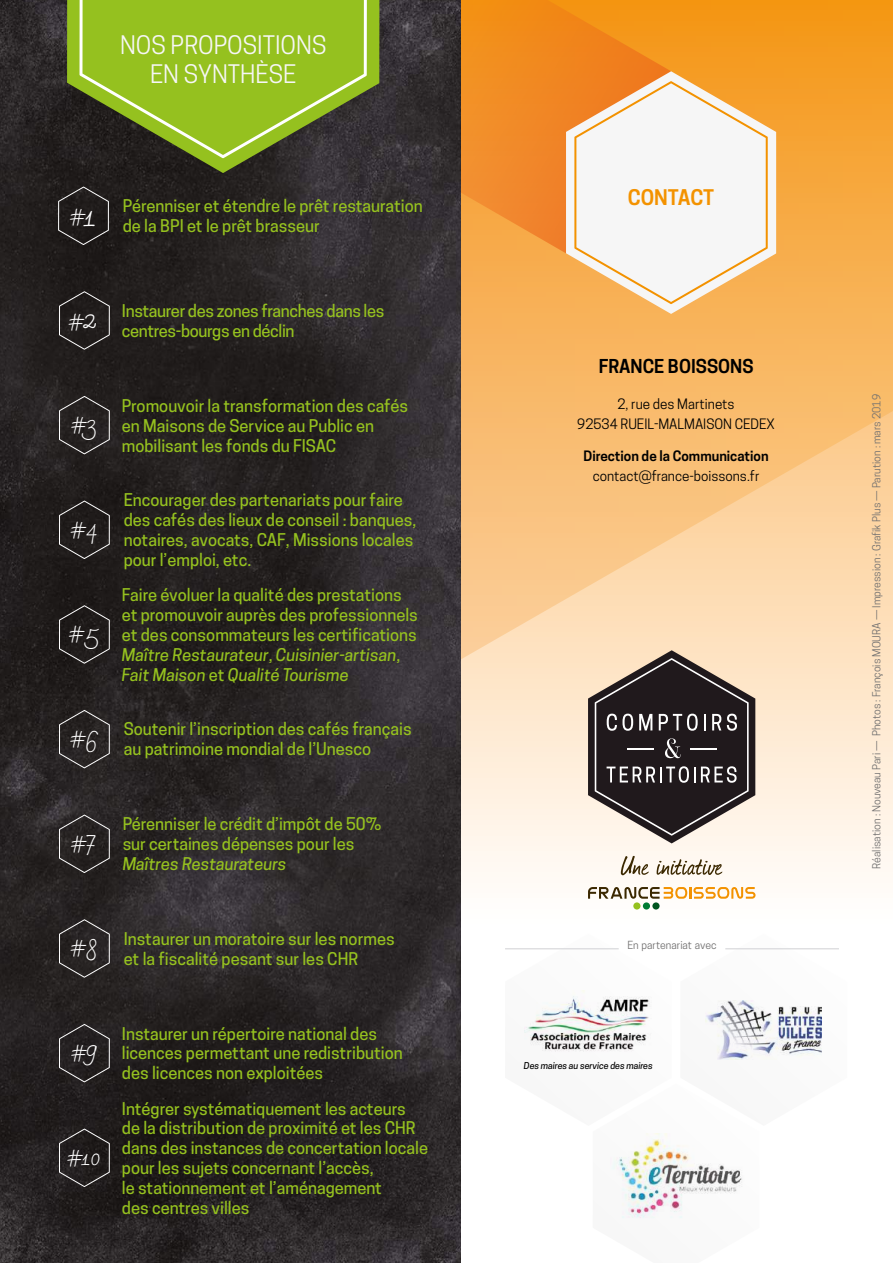
<style>
.page{position:relative;width:893px;height:1263px;background:#fff}
.page>*{position:absolute;margin:0;border:0;box-sizing:border-box;transform-origin:0 0}
.t1{font:24px/28.8px "Cooper Hewitt";color:#f6f6f6;text-align:center}
.t2{font:21.9px "Bad Script";color:#fff}
.t3{font:600 20.25px "Cooper Hewitt";letter-spacing:-.005em;color:#f39200}
.t4{font:600 18px "Cooper Hewitt";color:#000}
.t5{font:500 16.5px/19.8px "Cooper Hewitt";color:#95c11f}
.t6{font:500 16.5px/19.8px "Cooper Hewitt";letter-spacing:-.02em;color:#95c11f}
.t7{font:italic 500 16.5px "Cooper Hewitt";color:#95c11f}
.t8{font:13.5px/19.5px "Cooper Hewitt";color:#000;text-align:center}
.t9{font:600 13.5px "Cooper Hewitt";color:#000}
.t10{font:10.5px "Cooper Hewitt";color:#706f6f}
.t11{font:italic 500 9px "Cooper Hewitt";letter-spacing:-.01em;color:#000}
.s1{font-size:30px}
.s2{font-style:italic}
</style>
<div class="page">
<svg style="left:461px;top:0;width:432px;height:910px;background:#facc90"></svg>
<svg style="left:461px;top:0;width:210px;height:253px;background:#f28d24"></svg>
<svg style="left:566px;top:71px;width:210px;height:243px"></svg>
<svg style="left:574px;top:81px;width:194px;height:223px"></svg>
<svg style="left:505px;top:949px;width:334px;height:111px"></svg>
<img style="left:610px;top:1133px;width:132px;height:85px">
<img style="left:0;top:0;width:461px;height:1263px">
<svg style="left:67px;top:0;width:312px;height:173px;background:#495224"></svg>
<svg style="left:79px;top:0;width:288px;height:158px;background:#85a727"></svg>
<svg style="left:58px;top:290px;width:53px;height:61px;background:#2c2827"></svg>
<svg style="left:58px;top:395px;width:53px;height:60px;background:#302d2c"></svg>
<svg style="left:58px;top:500px;width:53px;height:60px;background:#2b2827"></svg>
<svg style="left:58px;top:604px;width:53px;height:61px;background:#2a2625"></svg>
<svg style="left:58px;top:709px;width:53px;height:60px;background:#332f2e"></svg>
<svg style="left:58px;top:814px;width:53px;height:60px;background:#322e2d"></svg>
<svg style="left:58px;top:918px;width:53px;height:61px;background:#322f2e"></svg>
<svg style="left:58px;top:1023px;width:53px;height:60px;background:#2f2b2c"></svg>
<svg style="left:58px;top:1128px;width:53px;height:60px;background:#2d2929"></svg>
<svg style="left:588px;top:650px;width:167px;height:193px;background:#685f5c"></svg>
<div style="left:652px;top:902px;width:8px;height:7px;background:#00561f;border-radius:50%"></div>
<div style="left:643px;top:902px;width:7px;height:7px;background:#007d34;border-radius:50%"></div>
<div style="left:633px;top:902px;width:7px;height:7px;background:#95c11f;border-radius:50%"></div>
<svg style="left:588px;top:887px;width:167px;height:12px"></svg>
<svg style="left:621px;top:856px;width:28px;height:19px"></svg>
<svg style="left:657px;top:859px;width:65px;height:16px"></svg>
<hr style="left:505px;top:948px;width:114px;height:1px;background:#d0d1d4">
<hr style="left:725px;top:948px;width:114px;height:1px;background:#d0d1d4">
<svg style="left:57px;top:186px;width:53px;height:60px;background:#2a2726"></svg>
<h1 class="t1" style="left:120px;top:31px;width:208px">NOS PROPOSITIONS<br>EN SYNTHÈSE</h1>
<h2 class="t2" style="left:70px;top:207px;width:27px">#<span class="s1">1</span></h2>
<p class="t5" style="left:123px;top:196px;width:301px">Pérenniser et étendre le prêt restauration de la BPI et le prêt brasseur</p>
<h2 class="t2" style="left:69px;top:312px;width:30px">#<sup>2</sup></h2>
<p class="t6" style="left:122px;top:301px;width:264px">Instaurer des zones franches dans les centres-bourgs en déclin</p>
<h2 class="t2" style="left:71px;top:412px;width:26px">#3</h2>
<h2 class="t2" style="left:71px;top:517px;width:27px">#4</h2>
<h2 class="t2" style="left:69px;top:622px;width:31px">#5</h2>
<h2 class="t2" style="left:70px;top:730px;width:29px">#6</h2>
<p class="t5" style="left:122px;top:396px;width:288px">Promouvoir la transformation des cafés en Maisons de Service au Public en mobilisant les fonds du FISAC</p>
<p class="t5" style="left:124px;top:490px;width:294px">Encourager des partenariats pour faire des cafés des lieux de conseil : banques, notaires, avocats, CAF, Missions locales pour l’emploi, etc.</p>
<p class="t5" style="left:122px;top:585px;width:297px">Faire évoluer la qualité des prestations et promouvoir auprès des professionnels et des consommateurs les certifications <span class="s2">Maître Restaurateur</span>, <span class="s2">Cuisinier-artisan</span>, <span class="s2">Fait Maison</span> et <span class="s2">Qualité Tourisme</span></p>
<p class="t5" style="left:124px;top:719px;width:289px">Soutenir l’inscription des cafés français au patrimoine mondial de l’Unesco</p>
<h2 class="t2" style="left:71px;top:830px;width:27px">#7</h2>
<p class="t5" style="left:123px;top:814px;width:260px">Pérenniser le crédit d’impôt de 50% sur certaines dépenses pour les</p>
<p class="t7" style="left:123px;top:854px;width:165px">Maîtres Restaurateurs</p>
<h2 class="t2" style="left:71px;top:939px;width:27px">#8</h2>
<p class="t5" style="left:124px;top:929px;width:272px">Instaurer un moratoire sur les normes et la fiscalité pesant sur les CHR</p>
<h2 class="t2" style="left:71px;top:1039px;width:27px">#9</h2>
<h2 class="t2" style="left:68px;top:1144px;width:34px">#10</h2>
<p class="t5" style="left:122px;top:1023px;width:282px">Instaurer un répertoire national des licences permettant une redistribution des licences non exploitées</p>
<p class="t5" style="left:122px;top:1098px;width:308px">Intégrer systématiquement les acteurs de la distribution de proximité et les CHR dans des instances de concertation locale pour les sujets concernant l’accès,<br>le stationnement et l’aménagement<br>des centres villes</p>
<p class="t3" style="left:628px;top:185px;width:88px">CONTACT</p>
<p class="t4" style="left:599px;top:355px;width:156px">FRANCE BOISSONS</p>
<p class="t8" style="left:577px;top:394px;width:199px">2, rue des Martinets<br>92534 RUEIL-MALMAISON CEDEX</p>
<p class="t9" style="left:584px;top:448px;width:187px">Direction de la Communication</p>
<p class="t8" style="left:593px;top:466px;width:168px">contact@france-boissons.fr</p>
<p class="t10" style="left:627px;top:939px;width:91px">En partenariat avec</p>
<p class="t11" style="left:524px;top:1060px;width:130px">Des maires au service des maires</p>
<p class="t10" style="left:870px;top:869px;width:476px;rotate:-90deg">Réalisation : Nouveau Pari — Photos : François MOURA — Impression : Grafik Plus — Parution : mars 2019</p>
</div>
